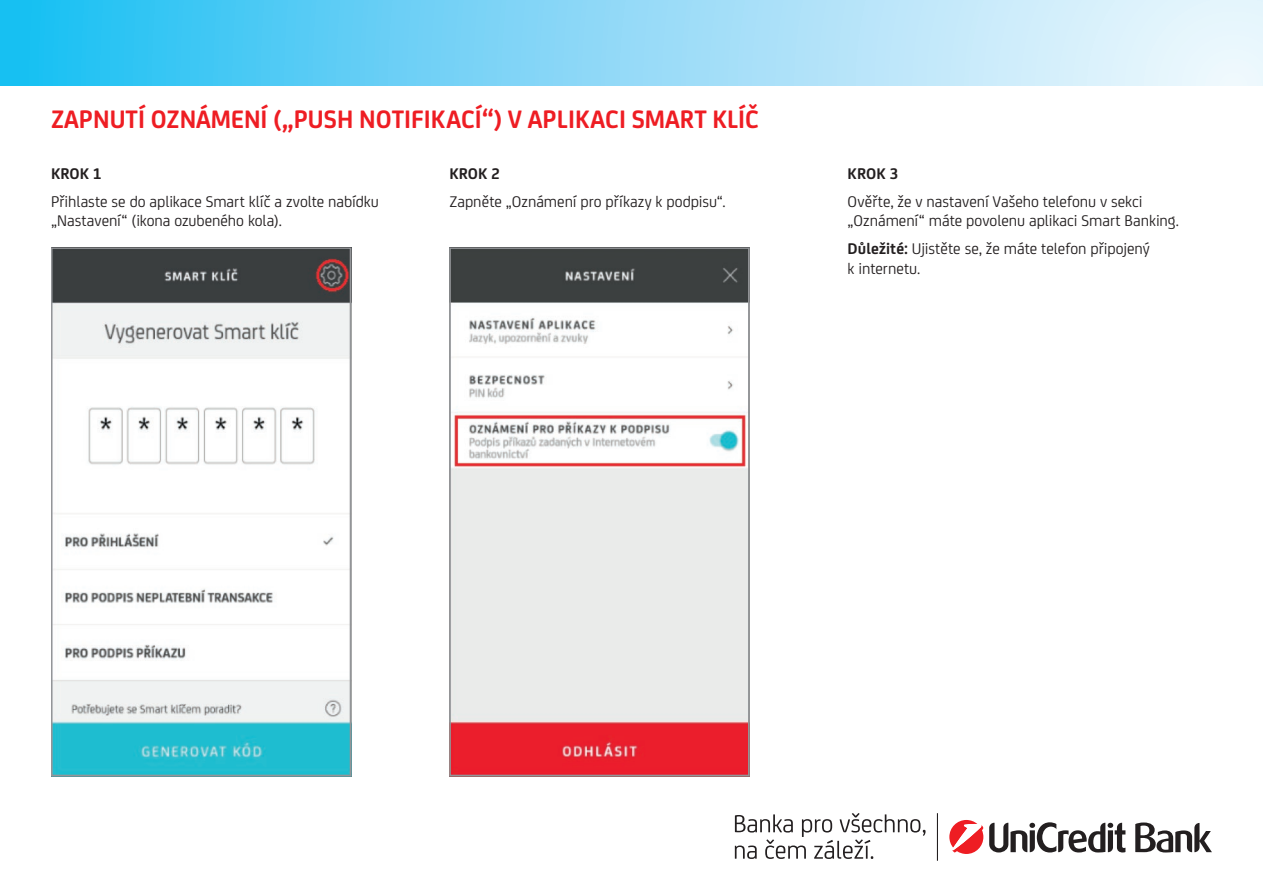
<style>
.page{position:relative;width:1263px;height:893px;background:#fff}
.page>*{position:absolute;margin:0;border:0;box-sizing:border-box;transform-origin:0 0}
.t1{font:700 27px "Uni Credit";color:#ee1d23;scale:.96 1}
.t2{font:16.5px/19.5px "Uni Credit";color:#231f20}
.t3{font:700 16.5px "Uni Credit";letter-spacing:.005em;color:#231f20}
.s1{font-weight:700}
</style>
<div class="page">
<div style="left:0;top:0;width:1263px;height:85px;background:linear-gradient(to right,#20bdf2,#fbf8fd)"></div>
<svg style="left:949px;top:820px;width:34px;height:34px"></svg>
<svg style="left:989px;top:822px;width:136px;height:30px"></svg>
<svg style="left:1135px;top:822px;width:77px;height:30px"></svg>
<svg style="left:735px;top:813px;width:190px;height:46px"></svg>
<hr style="left:937px;top:813px;width:1px;height:48px;background:#231f20">
<img style="left:54px;top:250px;width:294px;height:523px">
<div style="left:51px;top:247px;width:300px;height:529px;border:2px solid #939598"></div>
<img style="left:452px;top:250px;width:294px;height:523px">
<div style="left:449px;top:247px;width:300px;height:529px;border:2px solid #939598"></div>
<h1 class="t1" style="left:51px;top:99px;width:739px">ZAPNUTÍ OZNÁMENÍ („PUSH NOTIFIKACÍ“) V APLIKACI SMART KLÍČ</h1>
<p class="t3" style="left:51px;top:161px;width:52px">KROK 1</p>
<p class="t2" style="left:51px;top:191px;width:329px">Přihlaste se do aplikace Smart klíč a zvolte nabídku „Nastavení“ (ikona ozubeného kola).</p>
<p class="t3" style="left:449px;top:161px;width:52px">KROK 2</p>
<p class="t2" style="left:449px;top:191px;width:278px">Zapněte „Oznámení pro příkazy k podpisu“.</p>
<p class="t3" style="left:848px;top:161px;width:52px">KROK 3</p>
<p class="t2" style="left:848px;top:191px;width:333px">Ověřte, že v nastavení Vašeho telefonu v sekci „Oznámení“ máte povolenu aplikaci Smart Banking.</p>
<p class="t2" style="left:848px;top:238px;width:304px"><span class="s1">Důležité:</span> Ujistěte se, že máte telefon připojený k internetu.</p>
</div>
